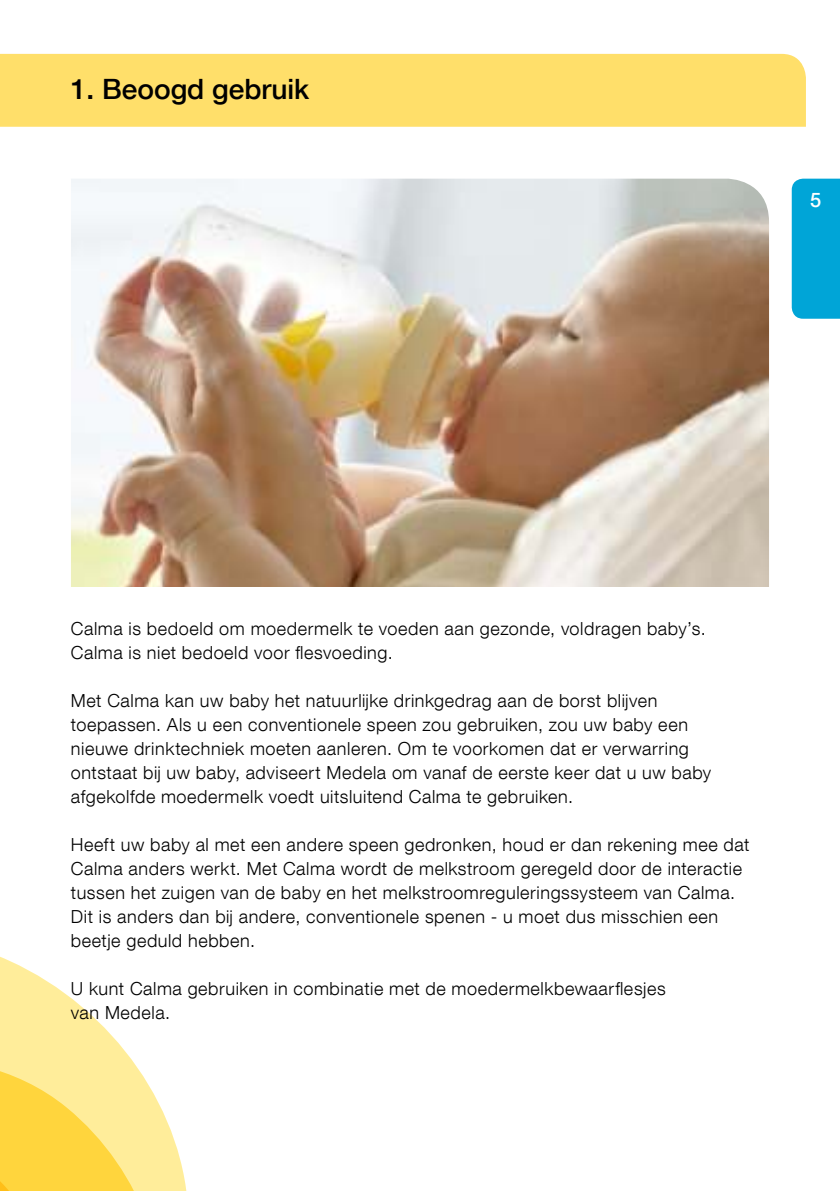
<style>
.page{position:relative;width:840px;height:1191px;background:#fff}
.page>*{position:absolute;margin:0;border:0;box-sizing:border-box;transform-origin:0 0}
.t1{font:500 28px "Helvetica Neue LT Com";color:#000}
.t2{font:500 20px "Helvetica Neue LT Com";color:#fff}
.t3{font:300 18px/24px "Helvetica Neue LT Com";letter-spacing:.03em;color:#000}
</style>
<div class="page">
<svg style="left:0;top:956px;width:178px;height:235px;fill:#ffed9a"></svg>
<div style="left:0;top:54px;width:805px;height:73px;background:#ffdf6a"></div>
<img style="left:71px;top:179px;width:697px;height:408px">
<div style="left:791px;top:179px;width:48px;height:140px;background:#00a5d7"></div>
<h1 class="t1" style="left:71px;top:79px;width:240px">1. Beoogd gebruik</h1>
<p class="t2" style="left:809px;top:193px;width:13px">5</p>
<p class="t3" style="left:71px;top:616px;width:636px">Calma is bedoeld om moedermelk te voeden aan gezonde, voldragen baby’s.<br>Calma is niet bedoeld voor flesvoeding.</p>
<p class="t3" style="left:71px;top:688px;width:641px">Met Calma kan uw baby het natuurlijke drinkgedrag aan de borst blijven toepassen. Als u een conventionele speen zou gebruiken, zou uw baby een nieuwe drinktechniek moeten aanleren. Om te voorkomen dat er verwarring ontstaat bij uw baby, adviseert Medela om vanaf de eerste keer dat u uw baby afgekolfde moedermelk voedt uitsluitend Calma te gebruiken.</p>
<p class="t3" style="left:71px;top:832px;width:679px">Heeft uw baby al met een andere speen gedronken, houd er dan rekening mee dat Calma anders werkt. Met Calma wordt de melkstroom geregeld door de interactie tussen het zuigen van de baby en het melkstroomreguleringssysteem van Calma.<br>Dit is anders dan bij andere, conventionele spenen - u moet dus misschien een beetje geduld hebben.</p>
<p class="t3" style="left:71px;top:976px;width:596px">U kunt Calma gebruiken in combinatie met de moedermelkbewaarflesjes van Medela.</p>
</div>
